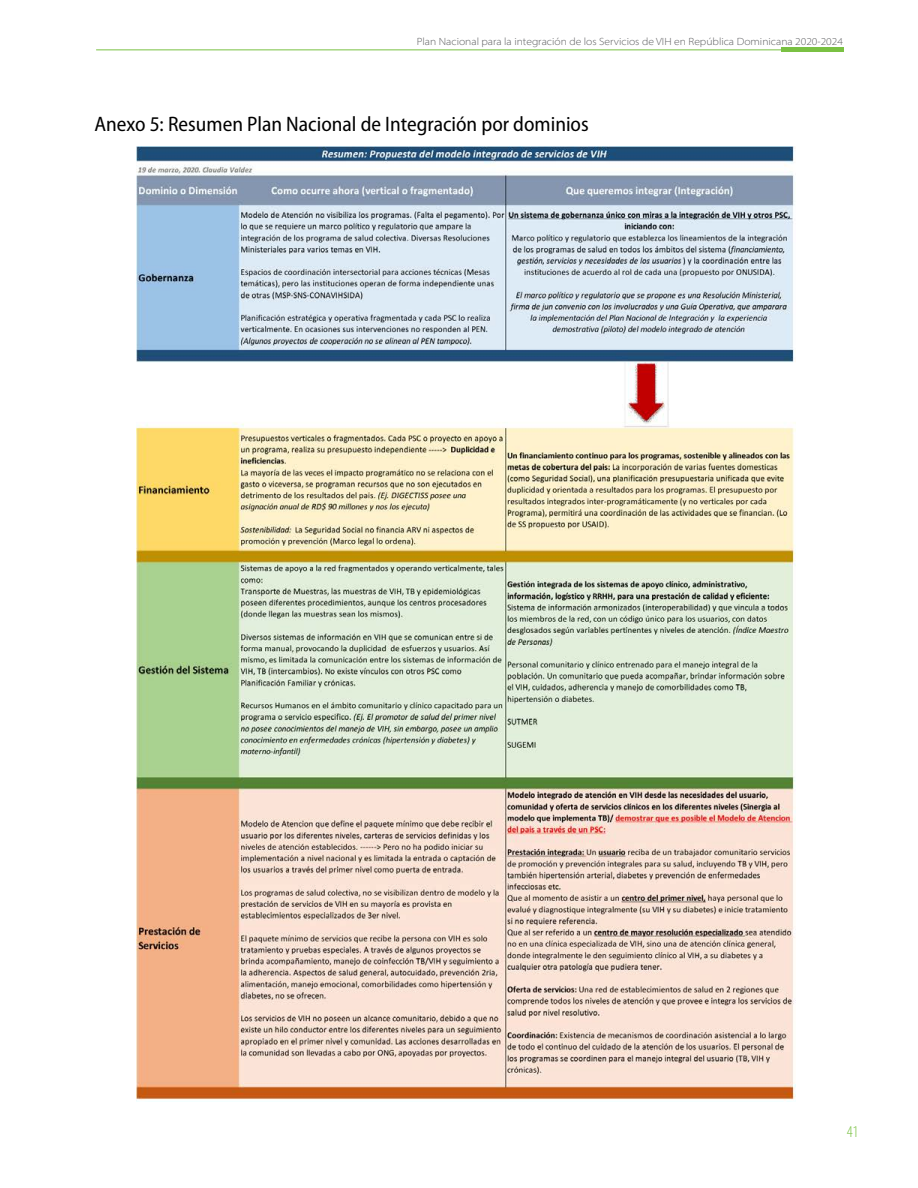
<style>
.page{position:relative;width:918px;height:1188px;background:#fff}
.page>*{position:absolute;margin:0;border:0;box-sizing:border-box;transform-origin:0 0}
.t1{font:semi-condensed 21px "Myriad Pro";color:#000}
.t2{font:300 condensed 16.5px "Myriad Pro";color:#7ac143}
.t3{font:300 semi-expanded 10.5px "Myriad Pro";color:#58595b}
</style>
<div class="page">
<hr style="left:96px;top:50px;width:747px;height:1px;background:#7ac143">
<hr style="left:781px;top:48px;width:62px;height:4px;background:#7ac143">
<img style="left:136px;top:146px;width:660px;height:956px">
<p class="t3" style="left:417px;top:35px;width:428px">Plan Nacional para la integración de los Servicios de VIH en República Dominicana 2020-2024</p>
<h1 class="t1" style="left:94px;top:111px;width:496px">Anexo 5: Resumen Plan Nacional de Integración por dominios</h1>
<h2 class="t2" style="left:847px;top:1122px;width:13px">41</h2>
</div>
